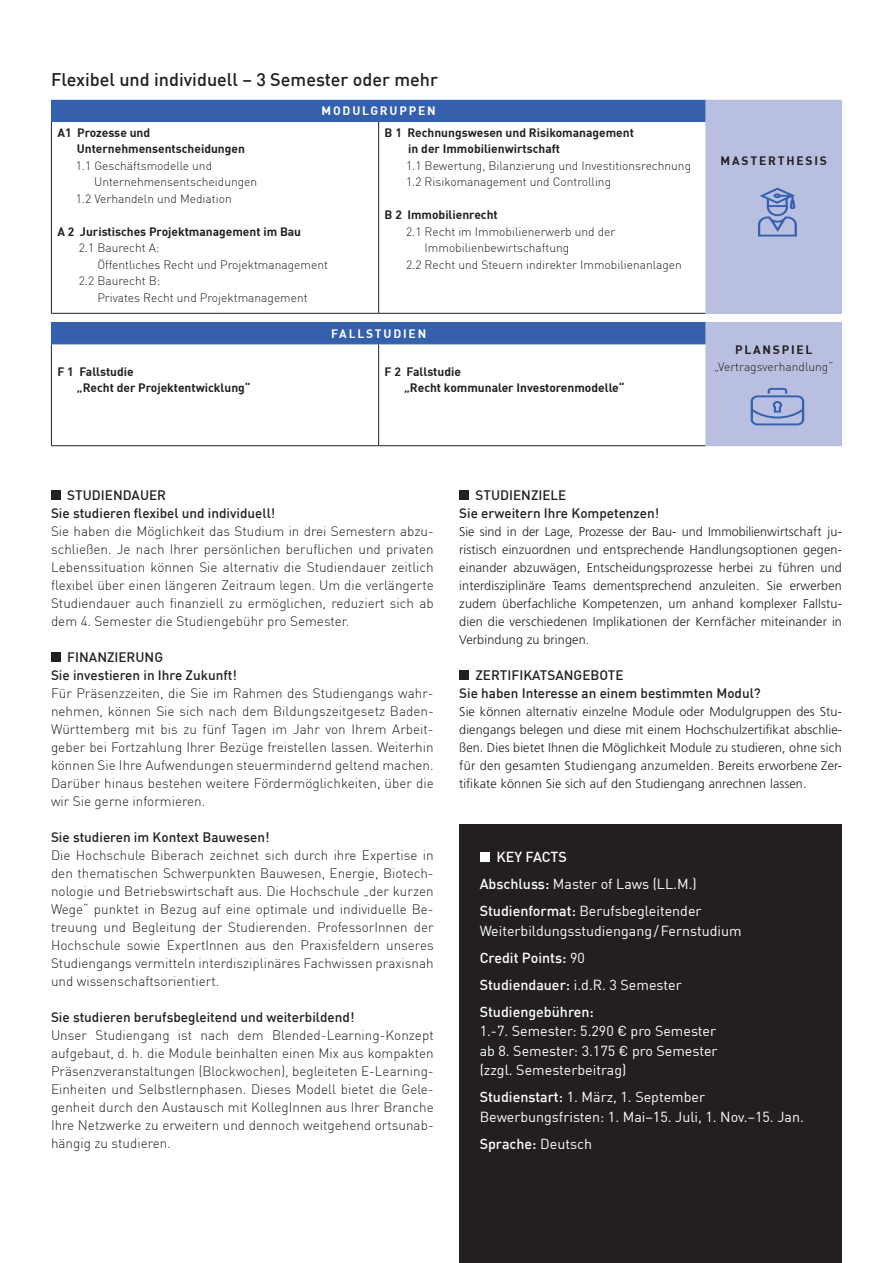
<style>
.page{position:relative;width:893px;height:1263px;background:#fff}
.page>*{position:absolute;margin:0;border:0;box-sizing:border-box;transform-origin:0 0}
.t1{font:500 18px "DIN";color:#231f20}
.t2{font:14.25px/27px "DIN";color:#fff}
.t3{font:500 14.25px "DIN";color:#fff}
.t4{font:300 13.5px/18px "DIN";color:#231f20;text-align:justify}
.t5{font:500 13.5px/18px "DIN";color:#231f20}
.t6{font:300 12.75px/18px "Frutiger LT Pro";letter-spacing:.01em;color:#231f20;text-align:justify}
.t7{font:300 12px/16.5px "DIN";color:#231f20}
.t8{font:700 12px/16.5px "DIN";color:#231f20}
.t9{font:700 12px "DIN";letter-spacing:.15em;color:#fff}
.t10{font:700 12px "DIN";letter-spacing:.15em;color:#231f20}
.s1{font-weight:500}
.s2{font-weight:400}
</style>
<div class="page">
<div style="left:51px;top:490px;width:10px;height:10px;background:#231f20"></div>
<div style="left:51px;top:652px;width:10px;height:10px;background:#231f20"></div>
<div style="left:459px;top:490px;width:10px;height:10px;background:#231f20"></div>
<div style="left:459px;top:670px;width:10px;height:10px;background:#231f20"></div>
<div style="left:459px;top:824px;width:383px;height:439px;background:#231f20"></div>
<div style="left:480px;top:852px;width:9px;height:10px;background:#fff"></div>
<div style="left:51px;top:100px;width:655px;height:22px;background:#3460ad"></div>
<div style="left:706px;top:100px;width:136px;height:213px;background:#b8bfe0"></div>
<svg style="left:52px;top:122px;width:653px;height:191px"></svg>
<hr style="left:378px;top:122px;width:1px;height:191px;background:#231f20">
<hr style="left:51px;top:313px;width:328px;height:1px;background:#231f20">
<hr style="left:379px;top:313px;width:326px;height:1px;background:#231f20">
<hr style="left:51px;top:122px;width:1px;height:191px;background:#231f20">
<hr style="left:705px;top:100px;width:137px;height:1px;background:#b8bfe0">
<svg style="left:705px;top:101px;width:1px;height:21px"></svg>
<hr style="left:705px;top:122px;width:1px;height:191px;background:#b8bfe0">
<hr style="left:705px;top:313px;width:137px;height:1px;background:#b8bfe0">
<div style="left:51px;top:323px;width:655px;height:21px;background:#3460ad"></div>
<div style="left:706px;top:323px;width:136px;height:123px;background:#b8bfe0"></div>
<svg style="left:52px;top:344px;width:653px;height:101px"></svg>
<hr style="left:378px;top:344px;width:1px;height:101px;background:#231f20">
<hr style="left:51px;top:445px;width:328px;height:1px;background:#231f20">
<hr style="left:379px;top:445px;width:326px;height:1px;background:#231f20">
<hr style="left:51px;top:344px;width:1px;height:101px;background:#231f20">
<hr style="left:51px;top:322px;width:328px;height:1px;background:#3460ad">
<hr style="left:379px;top:322px;width:326px;height:1px;background:#3460ad">
<hr style="left:705px;top:322px;width:137px;height:1px;background:#b8bfe0">
<svg style="left:705px;top:323px;width:1px;height:21px"></svg>
<hr style="left:705px;top:344px;width:1px;height:101px;background:#b8bfe0">
<hr style="left:705px;top:445px;width:137px;height:1px;background:#b8bfe0">
<svg style="left:751px;top:388px;width:53px;height:37px"></svg>
<svg style="left:758px;top:188px;width:39px;height:49px"></svg>
<h1 class="t1" style="left:51px;top:68px;width:388px">Flexibel und individuell – 3 Semester oder mehr</h1>
<p class="t9" style="left:322px;top:103px;width:116px">MODULGRUPPEN</p>
<p class="t8" style="left:77px;top:124px;width:170px;text-indent:-19px">A1 Prozesse und<br>Unternehmensentscheidungen</p>
<p class="t7" style="left:76px;top:157px;width:138px">1.1 Geschäftsmodelle und</p>
<p class="t7" style="left:94px;top:174px;width:165px">Unternehmensentscheidungen</p>
<p class="t7" style="left:76px;top:190px;width:157px">1.2 Verhandeln und Mediation</p>
<p class="t8" style="left:57px;top:223px;width:245px">A 2 Juristisches Projektmanagement im Bau</p>
<p class="t7" style="left:79px;top:240px;width:82px">2.1 Baurecht A:</p>
<p class="t7" style="left:97px;top:256px;width:232px">Öffentliches Recht und Projektmanagement</p>
<p class="t7" style="left:79px;top:273px;width:83px">2.2 Baurecht B:</p>
<p class="t7" style="left:97px;top:289px;width:212px">Privates Recht und Projektmanagement</p>
<p class="t8" style="left:408px;top:124px;width:227px;text-indent:-24px">B 1 Rechnungswesen und Risikomanagement in der Immobilienwirtschaft</p>
<p class="t7" style="left:406px;top:157px;width:287px">1.1 Bewertung, Bilanzierung und Investitionsrechnung<br>1.2 Risikomanagement und Controlling</p>
<p class="t8" style="left:385px;top:206px;width:115px">B 2 Immobilienrecht</p>
<p class="t7" style="left:406px;top:223px;width:211px">2.1 Recht im Immobilienerwerb und der</p>
<p class="t7" style="left:425px;top:240px;width:146px">Immobilienbewirtschaftung</p>
<p class="t7" style="left:406px;top:256px;width:277px">2.2 Recht und Steuern indirekter Immobilienanlagen</p>
<p class="t9" style="left:331px;top:326px;width:97px">FALLSTUDIEN</p>
<p class="t8" style="left:77px;top:362px;width:175px;text-indent:-19px">F 1 Fallstudie<br>„Recht der Projektentwicklung“</p>
<p class="t8" style="left:404px;top:362px;width:222px;text-indent:-19px">F 2 Fallstudie<br>„Recht kommunaler Investorenmodelle“</p>
<p class="t10" style="left:720px;top:153px;width:108px">MASTERTHESIS</p>
<p class="t10" style="left:735px;top:342px;width:79px">PLANSPIEL</p>
<p class="t7" style="left:714px;top:358px;width:121px">„Vertragsverhandlung“</p>
<p class="t5" style="left:51px;top:486px;width:226px;text-indent:16px">STUDIENDAUER<br>Sie studieren flexibel und individuell!</p>
<p class="t4" style="left:51px;top:522px;width:384px">Sie haben die Möglichkeit das Studium in drei Semestern abzu&shy;schließen. Je nach Ihrer persönlichen beruflichen und privaten Lebenssituation können Sie alternativ die Studiendauer zeitlich flexibel über einen längeren Zeitraum legen. Um die verlängerte Studiendauer auch finanziell zu ermöglichen, reduziert sich ab dem 4. Semester die Studiengebühr pro Semester.</p>
<p class="t5" style="left:51px;top:648px;width:187px;text-indent:16px">FINANZIERUNG<br>Sie investieren in Ihre Zukunft!</p>
<p class="t4" style="left:51px;top:684px;width:384px">Für Präsenzzeiten, die Sie im Rahmen des Studiengangs wahr&shy;nehmen, können Sie sich nach dem Bildungszeitgesetz Baden-Württemberg mit bis zu fünf Tagen im Jahr von Ihrem Arbeit&shy;geber bei Fortzahlung Ihrer Bezüge freistellen lassen. Weiterhin können Sie Ihre Aufwendungen steuermindernd geltend machen.<br>Darüber hinaus bestehen weitere Fördermöglichkeiten, über die wir Sie gerne informieren.</p>
<p class="t5" style="left:51px;top:828px;width:220px">Sie studieren im Kontext Bauwesen!</p>
<p class="t4" style="left:51px;top:846px;width:384px">Die Hochschule Biberach zeichnet sich durch ihre Expertise in den thematischen Schwerpunkten Bauwesen, Energie, Biotech&shy;nologie und Betriebswirtschaft aus. Die Hochschule „der kurzen Wege“ punktet in Bezug auf eine optimale und individuelle Be&shy;treuung und Begleitung der Studierenden. ProfessorInnen der Hochschule sowie ExpertInnen aus den Praxisfeldern unseres Studiengangs vermitteln interdisziplinäres Fachwissen praxisnah und wissenschaftsorientiert.</p>
<p class="t5" style="left:51px;top:1008px;width:305px">Sie studieren berufsbegleitend und weiterbildend!</p>
<p class="t4" style="left:51px;top:1026px;width:384px">Unser Studiengang ist nach dem Blended-Learning-Konzept aufgebaut, d. h. die Module beinhalten einen Mix aus kompakten Präsenzveranstaltungen (Blockwochen), begleiteten E-Learning-Einheiten und Selbstlernphasen. Dieses Modell bietet die Gele&shy;genheit durch den Austausch mit KollegInnen aus Ihrer Branche Ihre Netzwerke zu erweitern und dennoch weitgehend ortsunab&shy;hängig zu studieren.</p>
<p class="t5" style="left:459px;top:486px;width:202px;text-indent:16px">STUDIENZIELE<br>Sie erweitern Ihre Kompetenzen!</p>
<p class="t6" style="left:459px;top:523px;width:384px">Sie sind in der Lage, Prozesse der Bau- und Immobilienwirtschaft ju&shy;ristisch einzuordnen und entsprechende Handlungsoptionen gegen&shy;einander abzuwägen, Entscheidungsprozesse herbei zu führen und interdisziplinäre Teams dementsprechend anzuleiten. Sie erwerben zudem überfachliche Kompetenzen, um anhand komplexer Fallstu&shy;dien die verschiedenen Implikationen der Kernfächer miteinander in Verbindung zu bringen.</p>
<p class="t5" style="left:459px;top:666px;width:303px;text-indent:16px">ZERTIFIKATSANGEBOTE<br>Sie haben Interesse an einem bestimmten Modul?</p>
<p class="t6" style="left:459px;top:703px;width:384px">Sie können alternativ einzelne Module oder Modulgruppen des Stu&shy;diengangs belegen und diese mit einem Hochschulzertifikat abschlie&shy;ßen. Dies bietet Ihnen die Möglichkeit Module zu studieren, ohne sich für den gesamten Studiengang anzumelden. Bereits erworbene Zer&shy;tifikate können Sie sich auf den Studiengang anrechnen lassen.</p>
<p class="t2" style="left:480px;top:843px;width:223px;text-indent:17px"><span class="s1">KEY FACTS<br>Abschluss:</span> Master of Laws (LL.M.)<br><span class="s1">Studienformat:</span> Berufsbegleitender</p>
<p class="t2" style="left:480px;top:917px;width:264px">Weiterbildungsstudiengang/Fernstudium<br><span class="s1">Credit Points:</span> 90<br><span class="s1">Studiendauer:</span> i.d.R. 3 Semester<br><span class="s1">Studiengebühren:</span></p>
<p class="t2" style="left:480px;top:1021px;width:239px;line-height:19.5px;text-align:justify">1.-7. Semester: 5.290 € pro Semester ab 8. Semester: 3.175 € pro Semester (zzgl. Semesterbeitrag)</p>
<p class="t2" style="left:480px;top:1087px;width:326px;line-height:19.5px"><span class="s1">Studienstart:</span> 1. März, 1. September<br>Bewerbungsfristen: 1. Mai–15. Juli, 1. Nov.–15. Jan.</p>
<p class="t3" style="left:480px;top:1134px;width:114px">Sprache: <span class="s2">Deutsch</span></p>
</div>
